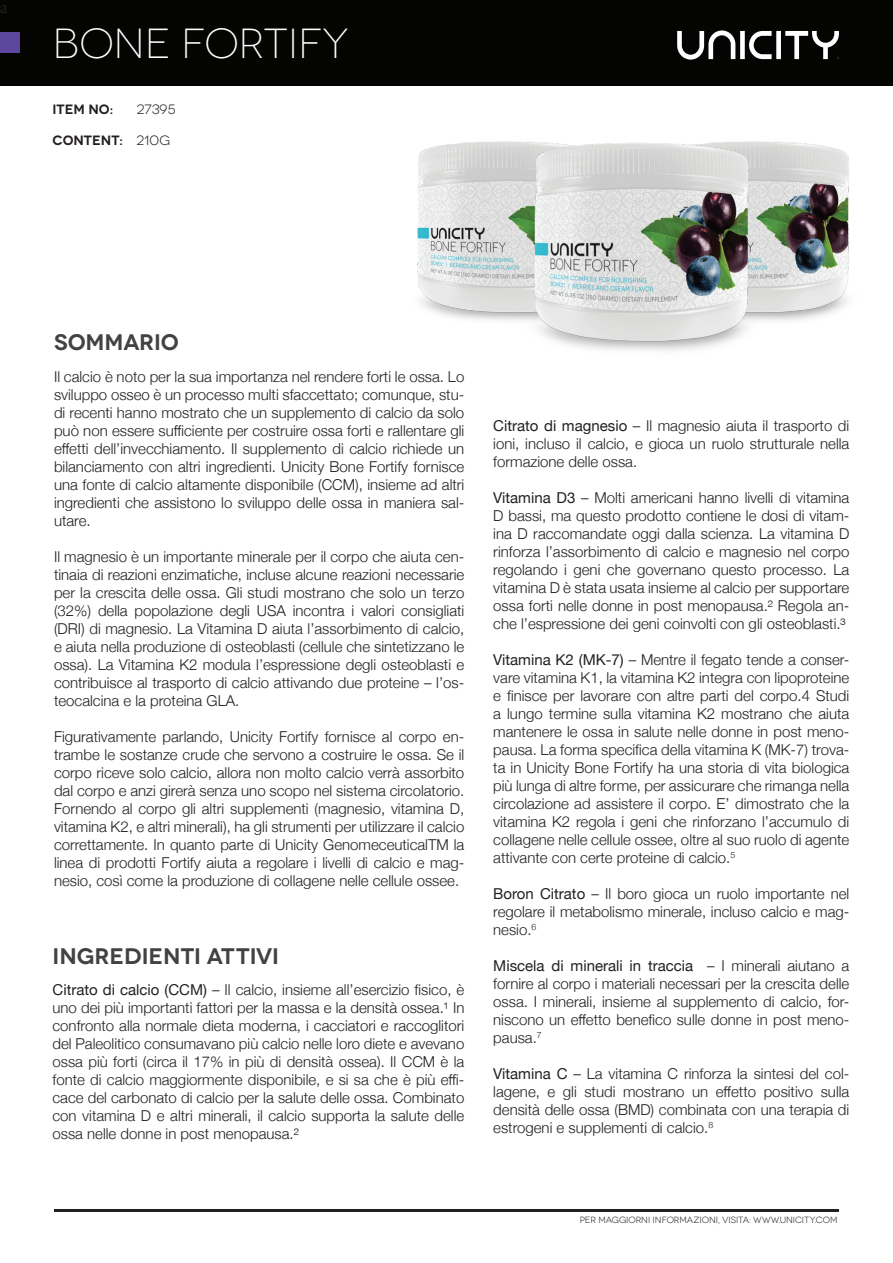
<style>
.page{position:relative;width:893px;height:1263px;background:#fff}
.page>*{position:absolute;margin:0;border:0;box-sizing:border-box;transform-origin:0 0}
.t1{font:300 42px "Novecentowide";color:#fff}
.t2{font:600 22.5px "Novecentowide";color:#414243}
.t3{font:18px "Minion Pro";color:#231f20}
.t4{font:300 15px/18px "Helvetica Neue";color:#231f20;text-align:justify}
.t5{font:600 13.5px "Novecentowide";color:#231f20}
.t6{font:13.5px "Novecentowide";color:#231f20}
.t7{font:9px "Novecentowide";color:#231f20}
.s1{font-weight:400}
</style>
<div class="page">
<div style="left:0;top:0;width:892px;height:86px;background:#040503"></div>
<div style="left:0;top:32px;width:19px;height:20px;background:#5d479d"></div>
<svg style="left:677px;top:30px;width:162px;height:30px"></svg>
<img style="left:828px;top:146px;width:21px;height:168px">
<img style="left:417px;top:144px;width:39px;height:173px">
<img style="left:456px;top:141px;width:372px;height:210px">
<hr style="left:54px;top:1209px;width:785px;height:3px;background:#231f20">
<p class="t3" style="left:-1px;top:-5px;width:9px">a</p>
<p class="t1" style="left:53px;top:19px;width:298px">BONE fortify</p>
<p class="t5" style="left:53px;top:101px;width:62px">ITEM NO:</p>
<p class="t6" style="left:137px;top:101px;width:40px">27395</p>
<p class="t5" style="left:53px;top:132px;width:119px">CONTENT: <span class="s1">210G</span></p>
<p class="t2" style="left:54px;top:328px;width:126px">SOMMARIO</p>
<p class="t4" style="left:54px;top:367px;width:412px">Il calcio è noto per la sua importanza nel rendere forti le ossa. Lo sviluppo osseo è un processo multi sfaccettato; comunque, stu&shy;di recenti hanno mostrato che un supplemento di calcio da solo può non essere sufficiente per costruire ossa forti e rallentare gli effetti dell’invecchiamento. Il supplemento di calcio richiede un bilanciamento con altri ingredienti. Unicity Bone Fortify fornisce una fonte di calcio altamente disponibile (CCM), insieme ad altri ingredienti che assistono lo sviluppo delle ossa in maniera sal&shy;utare.</p>
<p class="t4" style="left:54px;top:547px;width:412px">Il magnesio è un importante minerale per il corpo che aiuta cen&shy;tinaia di reazioni enzimatiche, incluse alcune reazioni necessarie per la crescita delle ossa. Gli studi mostrano che solo un terzo (32%) della popolazione degli USA incontra i valori consigliati (DRI) di magnesio. La Vitamina D aiuta l’assorbimento di calcio, e aiuta nella produzione di osteoblasti (cellule che sintetizzano le ossa). La Vitamina K2 modula l’espressione degli osteoblasti e contribuisce al trasporto di calcio attivando due proteine – l’os&shy;teocalcina e la proteina GLA.</p>
<p class="t4" style="left:54px;top:727px;width:412px">Figurativamente parlando, Unicity Fortify fornisce al corpo en&shy;trambe le sostanze crude che servono a costruire le ossa. Se il corpo riceve solo calcio, allora non molto calcio verrà assorbito dal corpo e anzi girerà senza uno scopo nel sistema circolatorio.<br>Fornendo al corpo gli altri supplementi (magnesio, vitamina D, vitamina K2, e altri minerali), ha gli strumenti per utilizzare il calcio correttamente. In quanto parte di Unicity GenomeceuticalTM la linea di prodotti Fortify aiuta a regolare i livelli di calcio e mag&shy;nesio, così come la produzione di collagene nelle cellule ossee.</p>
<p class="t2" style="left:53px;top:942px;width:228px">INGREDIENTI ATTIVI</p>
<p class="t4" style="left:53px;top:980px;width:413px"><span class="s1">Citrato di calcio (CCM)</span> – Il calcio, insieme all’esercizio fisico, è uno dei più importanti fattori per la massa e la densità ossea.¹ In confronto alla normale dieta moderna, i cacciatori e raccoglitori del Paleolitico consumavano più calcio nelle loro diete e avevano ossa più forti (circa il 17% in più di densità ossea). Il CCM è la fonte di calcio maggiormente disponibile, e si sa che è più effi&shy;cace del carbonato di calcio per la salute delle ossa. Combinato con vitamina D e altri minerali, il calcio supporta la salute delle ossa nelle donne in post menopausa.²</p>
<p class="t4" style="left:493px;top:415px;width:358px"><span class="s1">Citrato di magnesio</span> – Il magnesio aiuta il trasporto di ioni, incluso il calcio, e gioca un ruolo strutturale nella formazione delle ossa.</p>
<p class="t4" style="left:493px;top:487px;width:358px"><span class="s1">Vitamina D3</span> – Molti americani hanno livelli di vitamina D bassi, ma questo prodotto contiene le dosi di vitam&shy;ina D raccomandate oggi dalla scienza. La vitamina D rinforza l’assorbimento di calcio e magnesio nel corpo regolando i geni che governano questo processo. La vitamina D è stata usata insieme al calcio per supportare ossa forti nelle donne in post menopausa.² Regola an&shy;che l’espressione dei geni coinvolti con gli osteoblasti.³</p>
<p class="t4" style="left:493px;top:649px;width:358px"><span class="s1">Vitamina K2 (MK-7)</span> – Mentre il fegato tende a conser&shy;vare vitamina K1, la vitamina K2 integra con lipoproteine e finisce per lavorare con altre parti del corpo.4 Studi a lungo termine sulla vitamina K2 mostrano che aiuta mantenere le ossa in salute nelle donne in post meno&shy;pausa. La forma specifica della vitamina K (MK-7) trova&shy;ta in Unicity Bone Fortify ha una storia di vita biologica più lunga di altre forme, per assicurare che rimanga nella circolazione ad assistere il corpo. E’ dimostrato che la vitamina K2 regola i geni che rinforzano l’accumulo di collagene nelle cellule ossee, oltre al suo ruolo di agente attivante con certe proteine di calcio.<sup>5</sup></p>
<p class="t4" style="left:493px;top:883px;width:358px"><span class="s1">Boron Citrato</span> – Il boro gioca un ruolo importante nel regolare il metabolismo minerale, incluso calcio e mag&shy;nesio.<sup>6</sup></p>
<p class="t4" style="left:493px;top:955px;width:358px"><span class="s1">Miscela di minerali in traccia</span> – I minerali aiutano a fornire al corpo i materiali necessari per la crescita delle ossa. I minerali, insieme al supplemento di calcio, for&shy;niscono un effetto benefico sulle donne in post meno&shy;pausa.<sup>7</sup></p>
<p class="t4" style="left:493px;top:1063px;width:358px"><span class="s1">Vitamina C</span> – La vitamina C rinforza la sintesi del col&shy;lagene, e gli studi mostrano un effetto positivo sulla densità delle ossa (BMD) combinata con una terapia di estrogeni e supplementi di calcio.<sup>8</sup></p>
<p class="t7" style="left:580px;top:1214px;width:259px">PER MAGGIORNI INFORMAZIONI, VISITA: WWW.UNICITY.COM</p>
</div>
